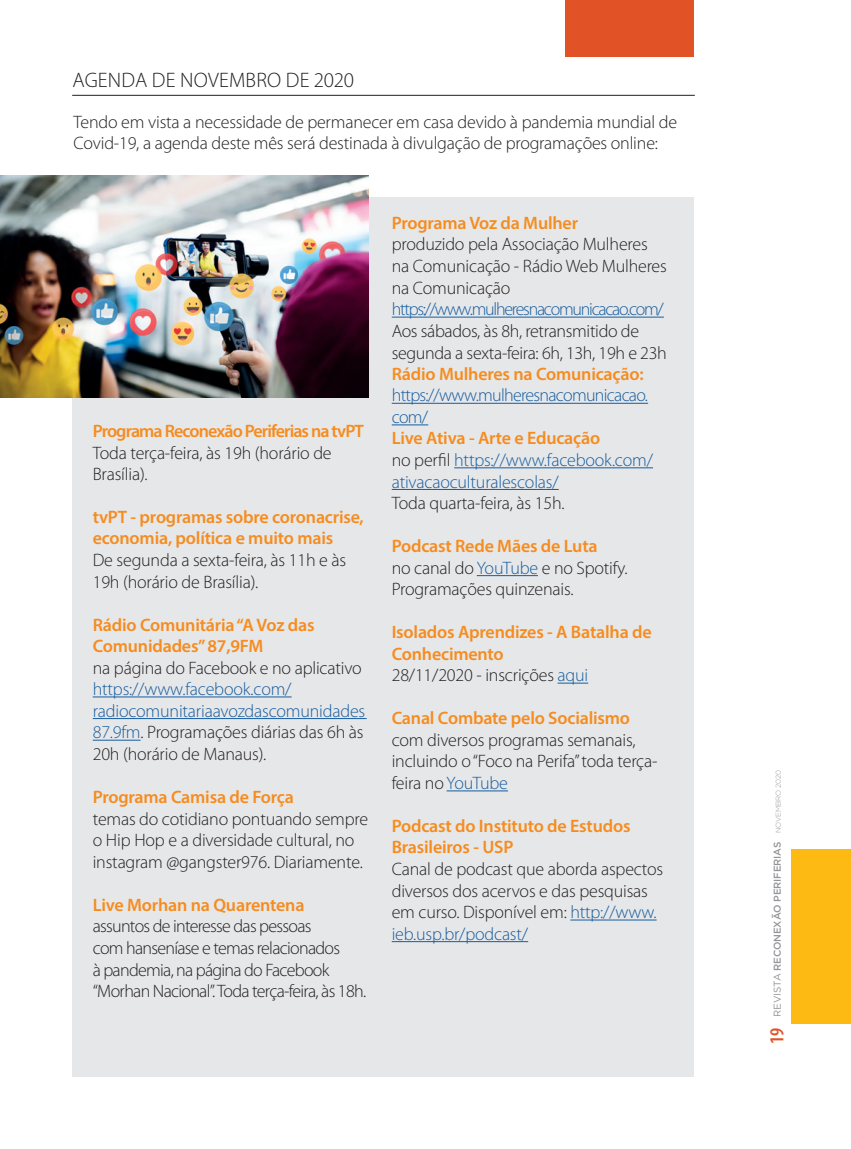
<style>
.page{position:relative;width:851px;height:1149px;background:#fff}
.page>*{position:absolute;margin:0;border:0;box-sizing:border-box;transform-origin:0 0}
.t1{font:300 21px "Myriad Pro";letter-spacing:.01em;color:#231f20}
.t2{font:300 18px/21.6px "Myriad Pro";letter-spacing:-.01em;color:#231f20}
.t3{font:600 18px/21.3px "Myriad Pro";letter-spacing:-.01em;color:#f68c1f}
.t4{font:300 18px/21.6px "Myriad Pro";letter-spacing:-.01em;color:#175d9e}
.t5{font:300 18px/21.6px "Myriad Pro";letter-spacing:-.04em;color:#231f20}
.t6{font:300 18px "Myriad Pro";letter-spacing:-.07em;color:#175d9e}
.t7{font:300 18px/21.6px "Myriad Pro";letter-spacing:-.04em;color:#175d9e}
.t8{font:600 18px "Myriad Pro";letter-spacing:-.05em;color:#f68c1f}
.t9{font:500 9.9px "Gotham";letter-spacing:-.01em;color:#939598}
.s1{color:#231f20}
.s2{font-weight:600;color:#f68c1f}
.s3{color:#175d9e}
.s4{font-weight:300;color:#231f20}
.s5{font-weight:300;color:#175d9e}
.s6{font-family:"Myriad Pro";font-weight:600;font-stretch:condensed;font-size:19.95px;color:#e15326}
.s7{font-weight:400}
.s8{font-weight:300;font-size:7.05px}
</style>
<div class="page">
<div style="left:72px;top:197px;width:621px;height:879px;background:#e6e7e9"></div>
<div style="left:564px;top:1px;width:129px;height:56px;background:#e15326"></div>
<div style="left:791px;top:848px;width:59px;height:175px;background:#fcba13"></div>
<hr style="left:72px;top:95px;width:622px;height:1px;background:#231f20">
<hr style="left:93px;top:696px;width:198px;height:1px;background:#175d9e">
<hr style="left:93px;top:718px;width:273px;height:1px;background:#175d9e">
<hr style="left:93px;top:739px;width:47px;height:1px;background:#175d9e">
<img style="left:0;top:176px;width:368px;height:221px">
<hr style="left:391px;top:316px;width:272px;height:1px;background:#175d9e">
<hr style="left:391px;top:402px;width:257px;height:1px;background:#175d9e">
<hr style="left:391px;top:424px;width:37px;height:1px;background:#175d9e">
<hr style="left:454px;top:467px;width:199px;height:1px;background:#175d9e">
<hr style="left:391px;top:489px;width:167px;height:1px;background:#175d9e">
<hr style="left:476px;top:575px;width:62px;height:1px;background:#175d9e">
<hr style="left:557px;top:682px;width:31px;height:1px;background:#175d9e">
<hr style="left:446px;top:790px;width:62px;height:1px;background:#175d9e">
<hr style="left:570px;top:919px;width:86px;height:1px;background:#175d9e">
<hr style="left:391px;top:940px;width:137px;height:1px;background:#175d9e">
<p class="t1" style="left:72px;top:67px;width:283px">AGENDA DE NOVEMBRO DE 2020</p>
<p class="t2" style="left:74px;top:110px;width:605px">Tendo em vista a necessidade de permanecer em casa devido à pandemia mundial de<br>Covid-19, a agenda deste mês será destinada à divulgação de programações online:</p>
<p class="t8" style="left:93px;top:419px;width:273px">Programa Reconexão Periferias na tvPT</p>
<p class="t2" style="left:93px;top:441px;width:240px">Toda terça-feira, às 19h (horário de<br>Brasília).</p>
<p class="t3" style="left:93px;top:506px;width:272px">tvPT - programas sobre coronacrise, economia, política e muito mais</p>
<p class="t2" style="left:93px;top:549px;width:255px">De segunda a sexta-feira, às 11h e às<br>19h (horário de Brasília).</p>
<p class="t3" style="left:93px;top:613px;width:223px">Rádio Comunitária “A Voz das<br>Comunidades” 87,9FM</p>
<p class="t2" style="left:93px;top:656px;width:270px">na página do Facebook e no aplicativo</p>
<p class="t4" style="left:93px;top:678px;width:274px">https://www.facebook.com/ radiocomunitariaavozdascomunidades 87.9fm<span class="s1">. Programações diárias das 6h às 20h (horário de Manaus).</span></p>
<p class="t3" style="left:93px;top:785px;width:203px">Programa Camisa de Força</p>
<p class="t2" style="left:93px;top:807px;width:277px">temas do cotidiano pontuando sempre o Hip Hop e a diversidade cultural, no instagram @gangster976. Diariamente.</p>
<p class="t3" style="left:93px;top:893px;width:213px">Live Morhan na Quarentena</p>
<p class="t5" style="left:93px;top:915px;width:275px">assuntos de interesse das pessoas<br>com hanseníase e temas relacionados<br>à pandemia, na página do Facebook “Morhan Nacional”. Toda terça-feira, às 18h.</p>
<p class="t3" style="left:391px;top:212px;width:188px">Programa Voz da Mulher</p>
<p class="t2" style="left:391px;top:233px;width:276px">produzido pela Associação Mulheres na Comunicação - Rádio Web Mulheres na Comunicação</p>
<p class="t6" style="left:391px;top:298px;width:273px">https://www.mulheresnacomunicacao.com/</p>
<p class="t2" style="left:391px;top:320px;width:276px">Aos sábados, às 8h, retransmitido de segunda a sexta-feira: 6h, 13h, 19h e 23h</p>
<p class="t3" style="left:391px;top:362px;width:253px">Rádio Mulheres na Comunicação:</p>
<p class="t7" style="left:391px;top:384px;width:258px">https://www.mulheresnacomunicacao. com/</p>
<p class="t4" style="left:391px;top:427px;width:263px"><span class="s2">Live Ativa - Arte e Educação<br></span><span class="s1">no perfil</span> https://www.facebook.com/ ativacaoculturalescolas/</p>
<p class="t2" style="left:391px;top:492px;width:174px">Toda quarta-feira, às 15h.</p>
<p class="t2" style="left:391px;top:535px;width:237px"><span class="s2">Podcast Rede Mães de Luta<br></span>no canal do <span class="s3">YouTube</span> e no Spotify.<br>Programações quinzenais.</p>
<p class="t3" style="left:391px;top:621px;width:261px">Isolados Aprendizes - A Batalha de<br>Conhecimento<br><span class="s4">28/11/2020 - inscrições</span> <span class="s5">aqui</span></p>
<p class="t3" style="left:391px;top:706px;width:240px">Canal Combate pelo Socialismo</p>
<p class="t2" style="left:391px;top:728px;width:267px">com diversos programas semanais, incluindo o “Foco na Perifa” toda terça&shy;feira no <span class="s3">YouTube</span></p>
<p class="t3" style="left:391px;top:814px;width:240px">Podcast do Instituto de Estudos<br>Brasileiros - USP</p>
<p class="t2" style="left:391px;top:857px;width:273px">Canal de podcast que aborda aspectos diversos dos acervos e das pesquisas em curso. Disponível em: <span class="s3">http://www. ieb.usp.br/podcast/</span></p>
<p class="t9" style="left:770px;top:1043px;width:276px;rotate:-90deg"><span class="s6">19</span> <span class="s7">REVISTA</span> RECONEXÃO PERIFERIAS <span class="s8">NOVEMBRO 2020</span></p>
</div>
